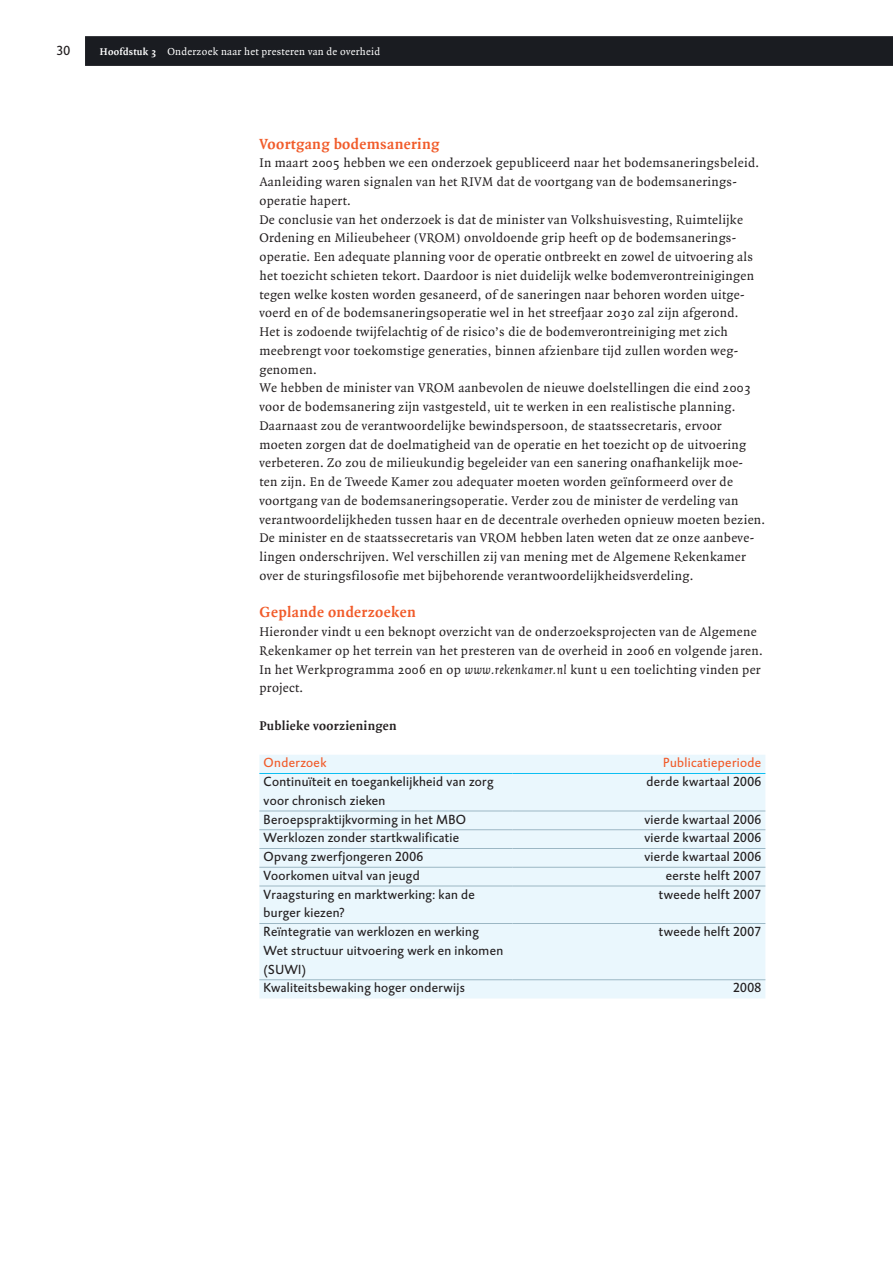
<style>
.page{position:relative;width:893px;height:1263px;background:#fff}
.page>*{position:absolute;margin:0;border:0;box-sizing:border-box;transform-origin:0 0}
._03_Paragraafkop{font:700 15.75px "Quadraat";letter-spacing:.025em;color:#f15b2a}
._00_Platte_tekst{font:13.5px/18.8px "Quadraat";letter-spacing:.025em;color:#231f20}
._13_Tabeltekst_plat{font:13.5px/18.8px "DTL Caspari T";letter-spacing:.025em;color:#231f20}
._12_Tabeltekst_kop{font:13.5px "DTL Caspari T";letter-spacing:.025em;color:#f15b2a}
._08_Subkop{font:700 13.5px "Quadraat";letter-spacing:.025em;color:#231f20}
._00_Platte_tekst-2{font:10.8px "Quadraat";letter-spacing:.025em;color:#fff}
.s1{font-weight:700;font-size:10.5px}
.s2{font-style:italic}
</style>
<div class="page">
<div style="left:85px;top:36px;width:808px;height:30px;background:#1a1c21"></div>
<div style="left:259px;top:755px;width:506px;height:243px;background:#eaf7fd"></div>
<hr style="left:259px;top:773px;width:253px;height:1px;background:#0dbff2">
<hr style="left:512px;top:773px;width:253px;height:1px;background:#0dbff2">
<hr style="left:259px;top:811px;width:253px;height:1px;background:#9cb7c4">
<hr style="left:512px;top:811px;width:253px;height:1px;background:#9cb7c4">
<hr style="left:259px;top:829px;width:253px;height:1px;background:#9cb7c4">
<hr style="left:512px;top:829px;width:253px;height:1px;background:#9cb7c4">
<hr style="left:259px;top:848px;width:253px;height:1px;background:#9cb7c4">
<hr style="left:512px;top:848px;width:253px;height:1px;background:#9cb7c4">
<hr style="left:259px;top:867px;width:253px;height:1px;background:#9cb7c4">
<hr style="left:512px;top:867px;width:253px;height:1px;background:#9cb7c4">
<hr style="left:259px;top:886px;width:253px;height:1px;background:#9cb7c4">
<hr style="left:512px;top:886px;width:253px;height:1px;background:#9cb7c4">
<hr style="left:259px;top:923px;width:253px;height:1px;background:#9cb7c4">
<hr style="left:512px;top:923px;width:253px;height:1px;background:#9cb7c4">
<hr style="left:259px;top:979px;width:253px;height:1px;background:#9cb7c4">
<hr style="left:512px;top:979px;width:253px;height:1px;background:#9cb7c4">
<p class="_13_Tabeltekst_plat" style="left:57px;top:41px;width:15px">30</p>
<p class="_00_Platte_tekst-2" style="left:100px;top:46px;width:282px"><span class="s1">Hoofdstuk 3</span> Onderzoek naar het presteren van de overheid</p>
<p class="_03_Paragraafkop" style="left:259px;top:135px;width:181px">Voortgang bodemsanering</p>
<p class="_00_Platte_tekst" style="left:259px;top:154px;width:501px">In maart 2005 hebben we een onderzoek gepubliceerd naar het bodemsaneringsbeleid.<br>Aanleiding waren signalen van het RIVM dat de voortgang van de bodemsanerings&shy;operatie hapert.</p>
<p class="_00_Platte_tekst" style="left:259px;top:210px;width:496px">De conclusie van het onderzoek is dat de minister van Volkshuisvesting, Ruimtelijke Ordening en Milieubeheer (VROM) onvoldoende grip heeft op de bodemsanerings&shy;operatie. Een adequate planning voor de operatie ontbreekt en zowel de uitvoering als het toezicht schieten tekort. Daardoor is niet duidelijk welke bodemverontreinigingen tegen welke kosten worden gesaneerd, of de saneringen naar behoren worden uitge&shy;voerd en of de bodemsaneringsoperatie wel in het streefjaar 2030 zal zijn afgerond.<br>Het is zodoende twijfelachtig of de risico’s die de bodemverontreiniging met zich meebrengt voor toekomstige generaties, binnen afzienbare tijd zullen worden weg&shy;genomen.</p>
<p class="_00_Platte_tekst" style="left:259px;top:379px;width:507px">We hebben de minister van VROM aanbevolen de nieuwe doelstellingen die eind 2003 voor de bodemsanering zijn vastgesteld, uit te werken in een realistische planning.<br>Daarnaast zou de verantwoordelijke bewindspersoon, de staatssecretaris, ervoor moeten zorgen dat de doelmatigheid van de operatie en het toezicht op de uitvoering verbeteren. Zo zou de milieukundig begeleider van een sanering onafhankelijk moe-<br>ten zijn. En de Tweede Kamer zou adequater moeten worden geïnformeerd over de voortgang van de bodemsaneringsoperatie. Verder zou de minister de verdeling van verantwoordelijkheden tussen haar en de decentrale overheden opnieuw moeten bezien.</p>
<p class="_00_Platte_tekst" style="left:259px;top:529px;width:496px">De minister en de staatssecretaris van VROM hebben laten weten dat ze onze aanbeve&shy;lingen onderschrijven. Wel verschillen zij van mening met de Algemene Rekenkamer over de sturingsfilosofie met bijbehorende verantwoordelijkheidsverdeling.</p>
<p class="_03_Paragraafkop" style="left:259px;top:604px;width:158px">Geplande onderzoeken</p>
<p class="_00_Platte_tekst" style="left:259px;top:623px;width:505px">Hieronder vindt u een beknopt overzicht van de onderzoeksprojecten van de Algemene Rekenkamer op het terrein van het presteren van de overheid in 2006 en volgende jaren.<br>In het Werkprogramma 2006 en op <span class="s2">www.rekenkamer.nl</span> kunt u een toelichting vinden per project.</p>
<p class="_08_Subkop" style="left:259px;top:718px;width:139px">Publieke voorzieningen</p>
<p class="_12_Tabeltekst_kop" style="left:264px;top:754px;width:64px">Onderzoek</p>
<p class="_12_Tabeltekst_kop" style="left:663px;top:754px;width:99px">Publicatieperiode</p>
<p class="_13_Tabeltekst_plat" style="left:264px;top:772px;width:231px">Continuïteit en toegankelijkheid van zorg voor chronisch zieken</p>
<p class="_13_Tabeltekst_plat" style="left:647px;top:772px;width:116px">derde kwartaal 2006</p>
<p class="_13_Tabeltekst_plat" style="left:264px;top:810px;width:204px">Beroepspraktijkvorming in het MBO</p>
<p class="_13_Tabeltekst_plat" style="left:644px;top:810px;width:118px">vierde kwartaal 2006</p>
<p class="_13_Tabeltekst_plat" style="left:264px;top:828px;width:197px">Werklozen zonder startkwalificatie</p>
<p class="_13_Tabeltekst_plat" style="left:644px;top:828px;width:118px">vierde kwartaal 2006</p>
<p class="_13_Tabeltekst_plat" style="left:264px;top:847px;width:161px">Opvang zwerfjongeren 2006</p>
<p class="_13_Tabeltekst_plat" style="left:644px;top:847px;width:118px">vierde kwartaal 2006</p>
<p class="_13_Tabeltekst_plat" style="left:264px;top:866px;width:157px">Voorkomen uitval van jeugd</p>
<p class="_13_Tabeltekst_plat" style="left:666px;top:866px;width:97px">eerste helft 2007</p>
<p class="_13_Tabeltekst_plat" style="left:264px;top:885px;width:213px">Vraagsturing en marktwerking: kan de burger kiezen?</p>
<p class="_13_Tabeltekst_plat" style="left:659px;top:885px;width:104px">tweede helft 2007</p>
<p class="_13_Tabeltekst_plat" style="left:264px;top:922px;width:241px">Reïntegratie van werklozen en werking<br>Wet structuur uitvoering werk en inkomen (SUWI)</p>
<p class="_13_Tabeltekst_plat" style="left:659px;top:922px;width:104px">tweede helft 2007</p>
<p class="_13_Tabeltekst_plat" style="left:264px;top:978px;width:203px">Kwaliteitsbewaking hoger onderwijs</p>
<p class="_13_Tabeltekst_plat" style="left:733px;top:978px;width:30px">2008</p>
</div>
